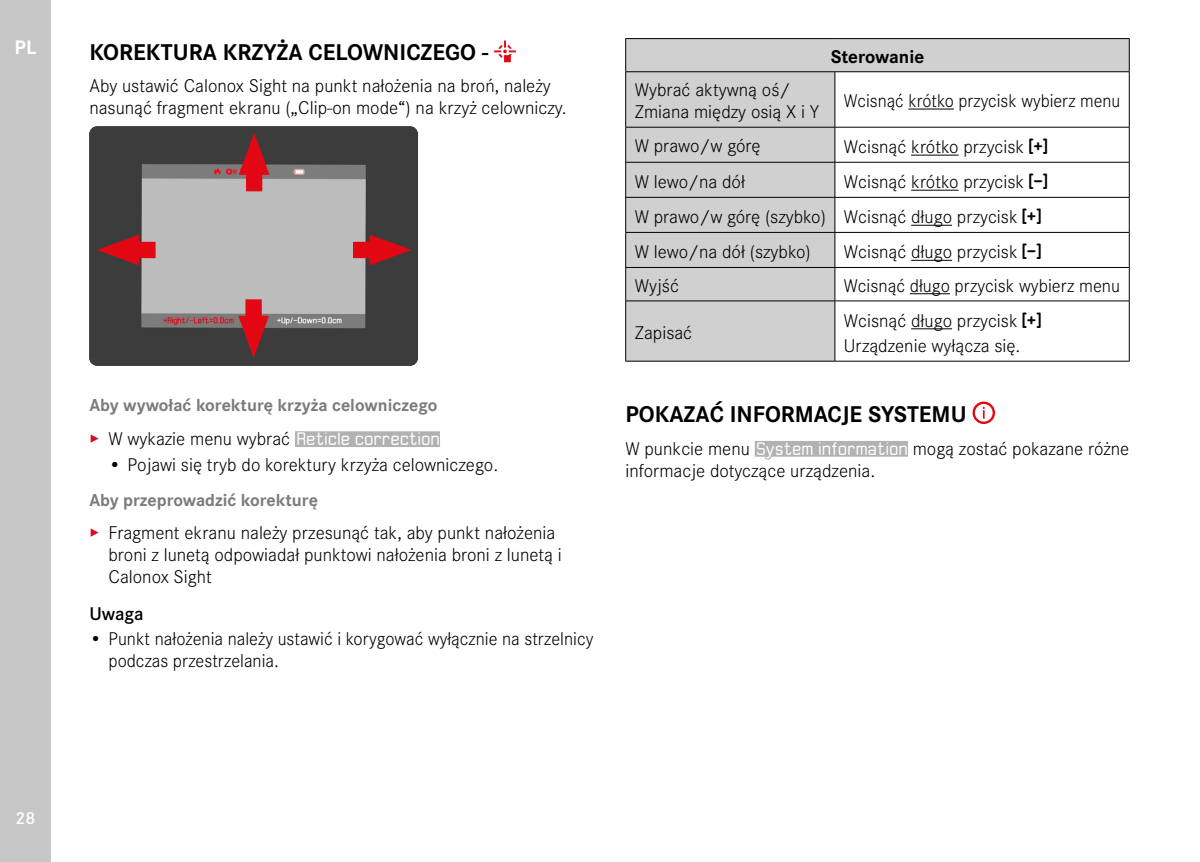
<style>
.page{position:relative;width:1200px;height:862px;background:#fff}
.page>*{position:absolute;margin:0;border:0;box-sizing:border-box;transform-origin:0 0}
.t1{font:700 23.62px "Corporate S";color:#000}
.t2{font:700 20.25px "Corporate S";color:#fff}
.t3{font:300 19.12px/22.1px "Corporate S";color:#000}
.t4{font:300 19.12px "Corporate S";color:#000;scale:.96 1}
.t5{font:700 19.12px "Corporate S";color:#000}
.t6{font:600 19.12px "Corporate S";letter-spacing:-.005em;color:#000}
.t7{font:700 18px "Corporate S";color:#7c7b7b}
.t8{font:600 18px "Corporate S";color:#fff}
.s1{color:#e3051b}
.s2{font-family:"LG1055";font-size:15.75px;color:#b3b2b2}
.s3{font-family:"LG1054";font-weight:400;font-size:16.88px}
</style>
<div class="page">
<div style="left:0;top:0;width:51px;height:861px;background:#c6c6c6"></div>
<div style="left:295px;top:431px;width:145px;height:16px;background:#b3b2b2"></div>
<svg style="left:494px;top:41px;width:21px;height:21px"></svg>
<img style="left:89px;top:126px;width:329px;height:239px">
<div style="left:246px;top:157px;width:16px;height:34px;background:#e30613"></div>
<svg style="left:239px;top:133px;width:30px;height:42px"></svg>
<div style="left:245px;top:299px;width:17px;height:34px;background:#e30613"></div>
<svg style="left:238px;top:315px;width:31px;height:43px"></svg>
<div style="left:353px;top:242px;width:34px;height:16px;background:#e30613"></div>
<svg style="left:369px;top:234px;width:42px;height:31px"></svg>
<div style="left:121px;top:242px;width:34px;height:16px;background:#e30613"></div>
<svg style="left:97px;top:234px;width:42px;height:31px"></svg>
<div style="left:754px;top:440px;width:153px;height:16px;background:#b3b2b2"></div>
<svg style="left:626px;top:39px;width:502px;height:321px"></svg>
<hr style="left:1128px;top:39px;width:1px;height:32px;background:#000">
<hr style="left:625px;top:38px;width:209px;height:1px;background:#000">
<hr style="left:625px;top:39px;width:1px;height:32px;background:#000">
<hr style="left:834px;top:38px;width:295px;height:1px;background:#000">
<hr style="left:625px;top:71px;width:209px;height:1px;background:#000">
<hr style="left:625px;top:72px;width:1px;height:55px;background:#000">
<hr style="left:834px;top:71px;width:295px;height:1px;background:#000">
<hr style="left:834px;top:72px;width:1px;height:55px;background:#000">
<hr style="left:1128px;top:72px;width:1px;height:55px;background:#000">
<hr style="left:625px;top:127px;width:209px;height:1px;background:#000">
<hr style="left:625px;top:127px;width:1px;height:35px;background:#000">
<hr style="left:834px;top:127px;width:295px;height:1px;background:#000">
<hr style="left:834px;top:127px;width:1px;height:35px;background:#000">
<hr style="left:1128px;top:127px;width:1px;height:35px;background:#000">
<hr style="left:625px;top:162px;width:209px;height:1px;background:#000">
<hr style="left:625px;top:162px;width:1px;height:35px;background:#000">
<hr style="left:834px;top:162px;width:295px;height:1px;background:#000">
<hr style="left:834px;top:162px;width:1px;height:35px;background:#000">
<hr style="left:1128px;top:162px;width:1px;height:35px;background:#000">
<hr style="left:625px;top:197px;width:209px;height:1px;background:#000">
<hr style="left:625px;top:197px;width:1px;height:35px;background:#000">
<hr style="left:834px;top:197px;width:295px;height:1px;background:#000">
<hr style="left:834px;top:197px;width:1px;height:35px;background:#000">
<hr style="left:1128px;top:197px;width:1px;height:35px;background:#000">
<hr style="left:625px;top:232px;width:209px;height:1px;background:#000">
<hr style="left:625px;top:232px;width:1px;height:35px;background:#000">
<hr style="left:834px;top:232px;width:295px;height:1px;background:#000">
<hr style="left:834px;top:232px;width:1px;height:35px;background:#000">
<hr style="left:1128px;top:232px;width:1px;height:35px;background:#000">
<hr style="left:625px;top:267px;width:209px;height:1px;background:#000">
<hr style="left:625px;top:267px;width:1px;height:33px;background:#000">
<hr style="left:834px;top:267px;width:295px;height:1px;background:#000">
<hr style="left:834px;top:267px;width:1px;height:33px;background:#000">
<hr style="left:1128px;top:267px;width:1px;height:33px;background:#000">
<hr style="left:625px;top:300px;width:209px;height:1px;background:#000">
<hr style="left:625px;top:301px;width:1px;height:59px;background:#000">
<hr style="left:834px;top:300px;width:295px;height:1px;background:#000">
<hr style="left:834px;top:301px;width:1px;height:59px;background:#000">
<hr style="left:1128px;top:301px;width:1px;height:59px;background:#000">
<hr style="left:625px;top:360px;width:209px;height:1px;background:#000">
<hr style="left:834px;top:360px;width:295px;height:1px;background:#000">
<hr style="left:908px;top:108px;width:45px;height:1px;background:#000">
<hr style="left:910px;top:154px;width:48px;height:1px;background:#000">
<hr style="left:910px;top:190px;width:48px;height:1px;background:#000">
<hr style="left:910px;top:225px;width:41px;height:1px;background:#000">
<hr style="left:910px;top:260px;width:41px;height:1px;background:#000">
<hr style="left:909px;top:293px;width:40px;height:1px;background:#000">
<hr style="left:910px;top:328px;width:41px;height:1px;background:#000">
<div style="left:972px;top:401px;width:22px;height:23px;border:2px solid #e30613;border-radius:50%"></div>
<p class="t2" style="left:15px;top:32px;width:23px">PL</p>
<p class="t1" style="left:89px;top:33px;width:400px">KOREKTURA KRZYŻA CELOWNICZEGO -</p>
<p class="t3" style="left:89px;top:73px;width:479px">Aby ustawić Calonox Sight na punkt nałożenia na broń, należy nasunąć fragment ekranu („Clip-on mode“) na krzyż celowniczy.</p>
<p class="t7" style="left:89px;top:390px;width:349px">Aby wywołać korekturę krzyża celowniczego</p>
<p class="t3" style="left:89px;top:426px;width:351px"><span class="s1">▸</span> W wykazie menu wybrać <span class="s2">Reticle correction</span></p>
<p class="t3" style="left:108px;top:452px;width:391px">• Pojawi się tryb do korektury krzyża celowniczego.</p>
<p class="t7" style="left:89px;top:485px;width:230px">Aby przeprowadzić korekturę</p>
<p class="t3" style="left:108px;top:520px;width:454px;text-indent:-19px"><span class="s1">▸</span> Fragment ekranu należy przesunąć tak, aby punkt nałożenia broni z lunetą odpowiadał punktowi nałożenia broni z lunetą i<br>Calonox Sight</p>
<p class="t6" style="left:89px;top:598px;width:56px">Uwaga</p>
<p class="t3" style="left:108px;top:626px;width:486px;text-indent:-19px">• Punkt nałożenia należy ustawić i korygować wyłącznie na strzelnicy podczas przestrzelania.</p>
<p class="t5" style="left:830px;top:41px;width:95px">Sterowanie</p>
<p class="t3" style="left:634px;top:78px;width:186px">Wybrać aktywną oś/<br>Zmiana między osią X i Y</p>
<p class="t4" style="left:843px;top:87px;width:289px">Wcisnąć krótko przycisk wybierz menu</p>
<p class="t3" style="left:634px;top:134px;width:127px">W prawo/w górę</p>
<p class="t3" style="left:843px;top:135px;width:205px">Wcisnąć krótko przycisk <span class="s3">[+]</span></p>
<p class="t3" style="left:634px;top:169px;width:112px">W lewo/na dół</p>
<p class="t3" style="left:634px;top:163px;width:414px;line-height:34.6px;text-indent:209px">Wcisnąć krótko przycisk <span class="s3">[-]<br></span>W prawo/w górę (szybko) Wcisnąć długo przycisk <span class="s3">[+]<br></span>W lewo/na dół (szybko)</p>
<p class="t3" style="left:843px;top:240px;width:198px">Wcisnąć długo przycisk <span class="s3">[-]</span></p>
<p class="t3" style="left:634px;top:273px;width:46px">Wyjść</p>
<p class="t3" style="left:843px;top:273px;width:278px">Wcisnąć długo przycisk wybierz menu</p>
<p class="t3" style="left:634px;top:320px;width:59px">Zapisać</p>
<p class="t3" style="left:843px;top:307px;width:198px;line-height:25.2px">Wcisnąć długo przycisk <span class="s3">[+]<br></span>Urządzenie wyłącza się.</p>
<p class="t1" style="left:625px;top:395px;width:342px">POKAZAĆ INFORMACJE SYSTEMU</p>
<p class="t3" style="left:625px;top:436px;width:505px">W punkcie menu <span class="s2">System information</span> mogą zostać pokazane różne informacje dotyczące urządzenia.</p>
<p class="t8" style="left:16px;top:803px;width:21px">28</p>
</div>
